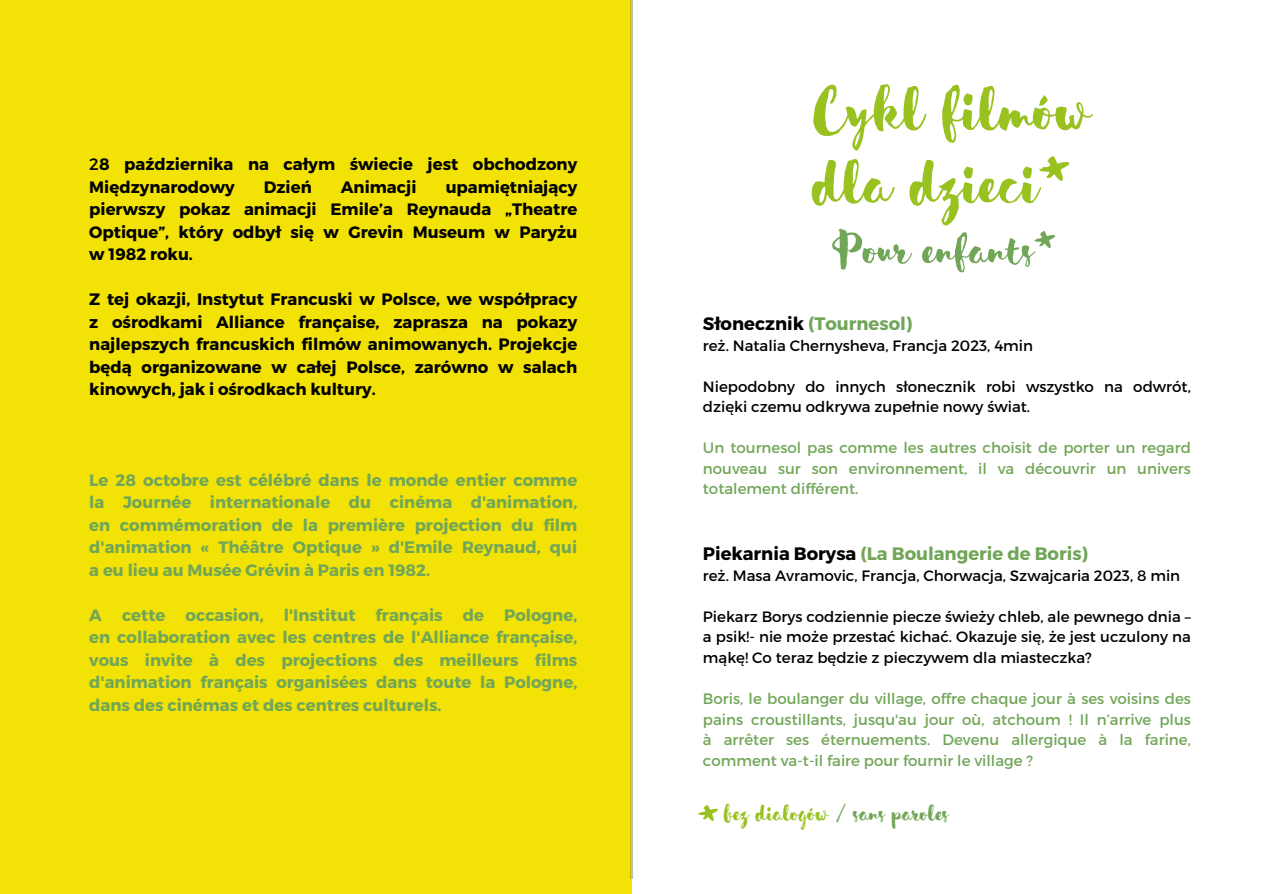
<style>
.page{position:relative;width:1263px;height:894px;background:#fff}
.page>*{position:absolute;margin:0;border:0;box-sizing:border-box;transform-origin:0 0}
.t1{font:73.5px/73.2px "Sensa Brush Fill";color:#99c221}
.t2{font:51px "Sensa Brush Fill";color:#71a658}
.t3{font:48px "Sensa Brush Fill";color:#99c221}
.t4{font:27px "Sensa Brush Fill";color:#71a658}
.t5{font:700 18px "Montserrat";color:#71a658}
.t6{font:700 16.5px/22.5px "Montserrat";color:#71a658;text-align:justify}
.t7{font:700 16.5px/22.5px "Montserrat";color:#000;text-align:justify}
.t8{font:15px/20.5px "Montserrat";color:#000}
.t9{font:15px/20.5px "Montserrat";color:#71a658;text-align:justify}
.s1{font-weight:400}
.s2{color:#000}
.s3{color:#99c221}
</style>
<div class="page">
<div style="left:0;top:0;width:631px;height:893px;background:#f2e205"></div>
<svg style="left:630px;top:0;width:3px;height:877px;background:#c5bf68"></svg>
<p class="t7" style="left:89px;top:152px;width:489px"><span class="s1">2</span>8 października na całym świecie jest obchodzony<br>Międzynarodowy</p>
<p class="t7" style="left:89px;top:175px;width:489px;text-indent:356px">upamiętniający pierwszy pokaz animacji Emile’a Reynauda „Theatre Optique”, który odbył się w Grevin Museum w Paryżu w 1982 roku.</p>
<h4 class="t7" style="left:89px;top:287px;width:489px">Z tej okazji, Instytut Francuski w Polsce, we współpracy z ośrodkami Alliance française, zaprasza na pokazy najlepszych francuskich filmów animowanych. Projekcje będą organizowane w całej Polsce, zarówno w salach kinowych, jak i ośrodkach kultury.</h4>
<p class="t7" style="left:264px;top:175px;width:49px">Dzień</p>
<p class="t7" style="left:341px;top:175px;width:77px">Animacji</p>
<h4 class="t6" style="left:89px;top:467px;width:489px">Le 28 octobre est célébré dans le monde entier comme la Journée internationale du cinéma d'animation, en commémoration de la première projection du film d'animation « Théâtre Optique » d'Emile Reynaud, qui a eu lieu au Musée Grévin à Paris en 1982.</h4>
<h4 class="t6" style="left:89px;top:602px;width:489px">A cette occasion, l'Institut français de Pologne, en collaboration avec les centres de l'Alliance française, vous invite à des projections des meilleurs films d'animation français organisées dans toute la Pologne, dans des cinémas et des centres culturels.</h4>
<p class="t1" style="left:810px;top:75px;width:281px">Cykl filmów dla dzieci*</p>
<p class="t2" style="left:832px;top:218px;width:226px">Pour enfants*</p>
<h1 class="t5" style="left:703px;top:312px;width:211px"><span class="s2">Słonecznik</span> (Tournesol)</h1>
<h2 class="t8" style="left:703px;top:334px;width:332px">reż. Natalia Chernysheva, Francja 2023, 4min</h2>
<p class="t8" style="left:703px;top:375px;width:489px">Niepodobny do innych słonecznik robi wszystko na odwrót, dzięki czemu odkrywa zupełnie nowy świat.</p>
<p class="t9" style="left:703px;top:437px;width:489px">Un tournesol pas comme les autres choisit de porter un regard nouveau sur son environnement, il va découvrir un univers totalement différent.</p>
<p class="t5" style="left:703px;top:542px;width:387px"><span class="s2">Piekarnia Borysa</span> (La Boulangerie de Boris)</p>
<p class="t8" style="left:703px;top:564px;width:479px">reż. Masa Avramovic, Francja, Chorwacja, Szwajcaria 2023, 8 min</p>
<p class="t8" style="left:703px;top:605px;width:489px;text-align:justify">Piekarz Borys codziennie piecze świeży chleb, ale pewnego dnia – a psik!- nie może przestać kichać. Okazuje się, że jest uczulony na mąkę! Co teraz będzie z pieczywem dla miasteczka?</p>
<p class="t9" style="left:703px;top:687px;width:489px">Boris, le boulanger du village, offre chaque jour à ses voisins des pains croustillants, jusqu'au jour où, atchoum ! Il n’arrive plus à arrêter ses éternuements. Devenu allergique à la farine, comment va-t-il faire pour fournir le village ?</p>
<h3 class="t3" style="left:698px;top:793px;width:22px">*</h3>
<p class="t4" style="left:724px;top:796px;width:226px"><span class="s3">bez dialogów</span> / sans paroles</p>
</div>
